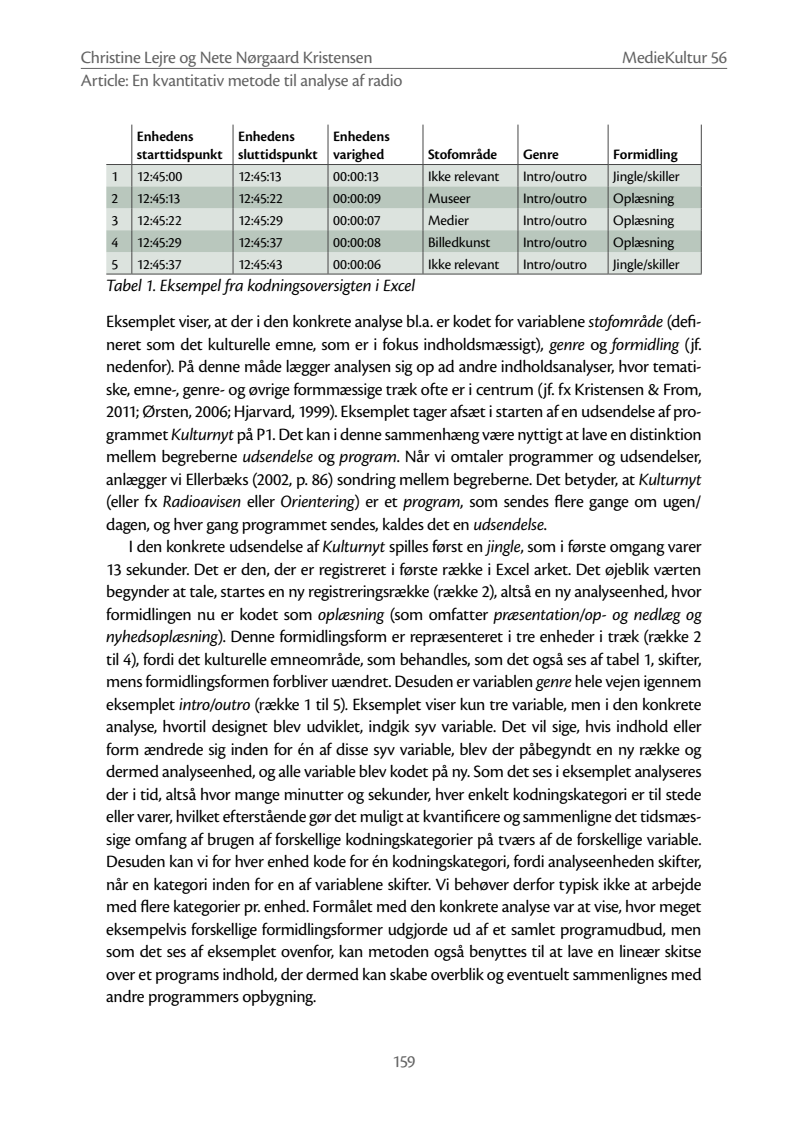
<style>
.page{position:relative;width:808px;height:1127px;background:#fff}
.page>*{position:absolute;margin:0;border:0;box-sizing:border-box;transform-origin:0 0}
.t1{font:18px/22.5px "Cronos Pro";letter-spacing:-.02em;color:#000;text-align:justify}
.t2{font:18px "Cronos Pro";letter-spacing:-.02em;color:#636363}
.t3{font:15px "Cronos Pro";letter-spacing:-.01em;color:#000}
.t4{font:600 15px/18px "Cronos Pro";letter-spacing:-.01em;color:#000}
.s1{font-style:italic}
</style>
<div class="page">
<hr style="left:81px;top:68px;width:646px;height:1px;background:#636363">
<div style="left:132px;top:165px;width:569px;height:109px;background:#dce3de"></div>
<svg style="left:132px;top:186px;width:569px;height:66px;background:#c4cfc7"></svg>
<hr style="left:131px;top:125px;width:1px;height:39px;background:#484848">
<hr style="left:233px;top:125px;width:1px;height:39px;background:#484848">
<hr style="left:328px;top:125px;width:1px;height:39px;background:#484848">
<hr style="left:423px;top:125px;width:1px;height:39px;background:#484848">
<hr style="left:518px;top:125px;width:1px;height:39px;background:#484848">
<hr style="left:608px;top:125px;width:1px;height:39px;background:#484848">
<hr style="left:701px;top:125px;width:1px;height:39px;background:#484848">
<svg style="left:233px;top:165px;width:1px;height:109px"></svg>
<svg style="left:328px;top:165px;width:1px;height:109px"></svg>
<svg style="left:423px;top:165px;width:1px;height:109px"></svg>
<svg style="left:518px;top:165px;width:1px;height:109px"></svg>
<svg style="left:608px;top:165px;width:1px;height:109px"></svg>
<svg style="left:701px;top:165px;width:1px;height:109px"></svg>
<hr style="left:132px;top:274px;width:101px;height:1px;background:#484848">
<hr style="left:233px;top:274px;width:95px;height:1px;background:#484848">
<hr style="left:328px;top:274px;width:95px;height:1px;background:#484848">
<hr style="left:423px;top:274px;width:95px;height:1px;background:#484848">
<hr style="left:518px;top:274px;width:90px;height:1px;background:#484848">
<hr style="left:608px;top:274px;width:94px;height:1px;background:#484848">
<svg style="left:106px;top:164px;width:26px;height:111px;background:#c9d2cb"></svg>
<hr style="left:132px;top:164px;width:101px;height:1px;background:#484848">
<hr style="left:233px;top:164px;width:95px;height:1px;background:#484848">
<hr style="left:328px;top:164px;width:95px;height:1px;background:#484848">
<hr style="left:423px;top:164px;width:95px;height:1px;background:#484848">
<hr style="left:518px;top:164px;width:90px;height:1px;background:#484848">
<hr style="left:608px;top:164px;width:94px;height:1px;background:#484848">
<p class="t2" style="left:81px;top:47px;width:293px">Christine Lejre og Nete Nørgaard Kristensen</p>
<p class="t2" style="left:81px;top:70px;width:323px">Article: En kvantitativ metode til analyse af radio</p>
<p class="t4" style="left:137px;top:128px;width:87px">Enhedens starttidspunkt</p>
<p class="t4" style="left:238px;top:128px;width:81px">Enhedens sluttidspunkt</p>
<p class="t4" style="left:333px;top:128px;width:58px">Enhedens varighed</p>
<p class="t2" style="left:622px;top:47px;width:106px">MedieKultur 56</p>
<p class="t4" style="left:428px;top:146px;width:71px">Stofområde</p>
<p class="t4" style="left:523px;top:146px;width:37px">Genre</p>
<p class="t4" style="left:613px;top:146px;width:66px">Formidling</p>
<p class="t3" style="left:111px;top:168px;width:73px">1 12:45:00</p>
<p class="t3" style="left:238px;top:168px;width:45px">12:45:13</p>
<p class="t3" style="left:333px;top:168px;width:48px">00:00:13</p>
<p class="t3" style="left:428px;top:168px;width:73px">Ikke relevant</p>
<p class="t3" style="left:523px;top:168px;width:65px">Intro/outro</p>
<p class="t3" style="left:613px;top:168px;width:68px">Jingle/skiller</p>
<p class="t3" style="left:111px;top:190px;width:71px">2 12:45:13</p>
<p class="t3" style="left:238px;top:190px;width:47px">12:45:22</p>
<p class="t3" style="left:333px;top:190px;width:49px">00:00:09</p>
<p class="t3" style="left:428px;top:190px;width:44px">Museer</p>
<p class="t3" style="left:523px;top:190px;width:65px">Intro/outro</p>
<p class="t3" style="left:613px;top:190px;width:62px">Oplæsning</p>
<p class="t3" style="left:111px;top:212px;width:72px">3 12:45:22</p>
<p class="t3" style="left:238px;top:212px;width:46px">12:45:29</p>
<p class="t3" style="left:333px;top:212px;width:49px">00:00:07</p>
<p class="t3" style="left:428px;top:212px;width:42px">Medier</p>
<p class="t3" style="left:523px;top:212px;width:65px">Intro/outro</p>
<p class="t3" style="left:613px;top:212px;width:62px">Oplæsning</p>
<p class="t3" style="left:111px;top:234px;width:72px">4 12:45:29</p>
<p class="t3" style="left:238px;top:234px;width:46px">12:45:37</p>
<p class="t3" style="left:333px;top:234px;width:49px">00:00:08</p>
<p class="t3" style="left:428px;top:234px;width:64px">Billedkunst</p>
<p class="t3" style="left:523px;top:234px;width:65px">Intro/outro</p>
<p class="t3" style="left:613px;top:234px;width:62px">Oplæsning</p>
<p class="t3" style="left:111px;top:256px;width:72px">5 12:45:37</p>
<p class="t3" style="left:238px;top:256px;width:46px">12:45:43</p>
<p class="t3" style="left:333px;top:256px;width:49px">00:00:06</p>
<p class="t3" style="left:428px;top:256px;width:73px">Ikke relevant</p>
<p class="t3" style="left:523px;top:256px;width:65px">Intro/outro</p>
<p class="t3" style="left:613px;top:256px;width:68px">Jingle/skiller</p>
<p class="t1" style="left:106px;top:267px;width:597px;line-height:36.2px"><span class="s1">Tabel 1. Eksempel fra kodningsoversigten i Excel<br></span>Eksemplet viser, at der i den konkrete analyse bl.a. er kodet for variablene <span class="s1">stofområde</span> (defi-</p>
<p class="t1" style="left:106px;top:333px;width:597px">neret som det kulturelle emne, som er i fokus indholdsmæssigt)<span class="s1">, genre</span> og <span class="s1">formidling</span> (jf. nedenfor). På denne måde lægger analysen sig op ad andre indholdsanalyser, hvor temati&shy;ske, emne-, genre- og øvrige formmæssige træk ofte er i centrum (jf. fx Kristensen &amp; From, 2011; Ørsten, 2006; Hjarvard, 1999). Eksemplet tager afsæt i starten af en udsendelse af pro&shy;grammet <span class="s1">Kulturnyt</span> på P1. Det kan i denne sammenhæng være nyttigt at lave en distinktion mellem begreberne <span class="s1">udsendelse</span> og <span class="s1">program</span>. Når vi omtaler programmer og udsendelser, anlægger vi Ellerbæks (2002, p. 86) sondring mellem begreberne. Det betyder, at <span class="s1">Kulturnyt </span>(eller fx <span class="s1">Radioavisen</span> eller <span class="s1">Orientering</span>) er et <span class="s1">program,</span> som sendes flere gange om ugen/ dagen, og hver gang programmet sendes, kaldes det en <span class="s1">udsendelse</span>.</p>
<p class="t1" style="left:106px;top:535px;width:597px;text-indent:23px">I den konkrete udsendelse af <span class="s1">Kulturnyt</span> spilles først en <span class="s1">jingle</span>, som i første omgang varer 13 sekunder. Det er den, der er registreret i første række i Excel arket. Det øjeblik værten begynder at tale, startes en ny registreringsrække (række 2), altså en ny analyseenhed, hvor formidlingen nu er kodet som <span class="s1">oplæsning</span> (som omfatter <span class="s1">præsentation/op- og nedlæg og nyhedsoplæsning</span>). Denne formidlingsform er repræsenteret i tre enheder i træk (række 2 til 4), fordi det kulturelle emneområde, som behandles, som det også ses af tabel 1, skifter, mens formidlingsformen forbliver uændret. Desuden er variablen <span class="s1">genre</span> hele vejen igennem eksemplet <span class="s1">intro/outro</span> (række 1 til 5)<span class="s1">.</span> Eksemplet viser kun tre variable, men i den konkrete analyse, hvortil designet blev udviklet, indgik syv variable. Det vil sige, hvis indhold eller form ændrede sig inden for én af disse syv variable, blev der påbegyndt en ny række og dermed analyseenhed, og alle variable blev kodet på ny. Som det ses i eksemplet analyseres der i tid, altså hvor mange minutter og sekunder, hver enkelt kodningskategori er til stede eller varer, hvilket efterstående gør det muligt at kvantificere og sammenligne det tidsmæs&shy;sige omfang af brugen af forskellige kodningskategorier på tværs af de forskellige variable.<br>Desuden kan vi for hver enhed kode for én kodningskategori, fordi analyseenheden skifter, når en kategori inden for en af variablene skifter. Vi behøver derfor typisk ikke at arbejde med flere kategorier pr. enhed. Formålet med den konkrete analyse var at vise, hvor meget eksempelvis forskellige formidlingsformer udgjorde ud af et samlet programudbud, men som det ses af eksemplet ovenfor, kan metoden også benyttes til at lave en lineær skitse over et programs indhold, der dermed kan skabe overblik og eventuelt sammenlignes med andre programmers opbygning.</p>
<p class="t2" style="left:392px;top:1051px;width:25px">159</p>
</div>
